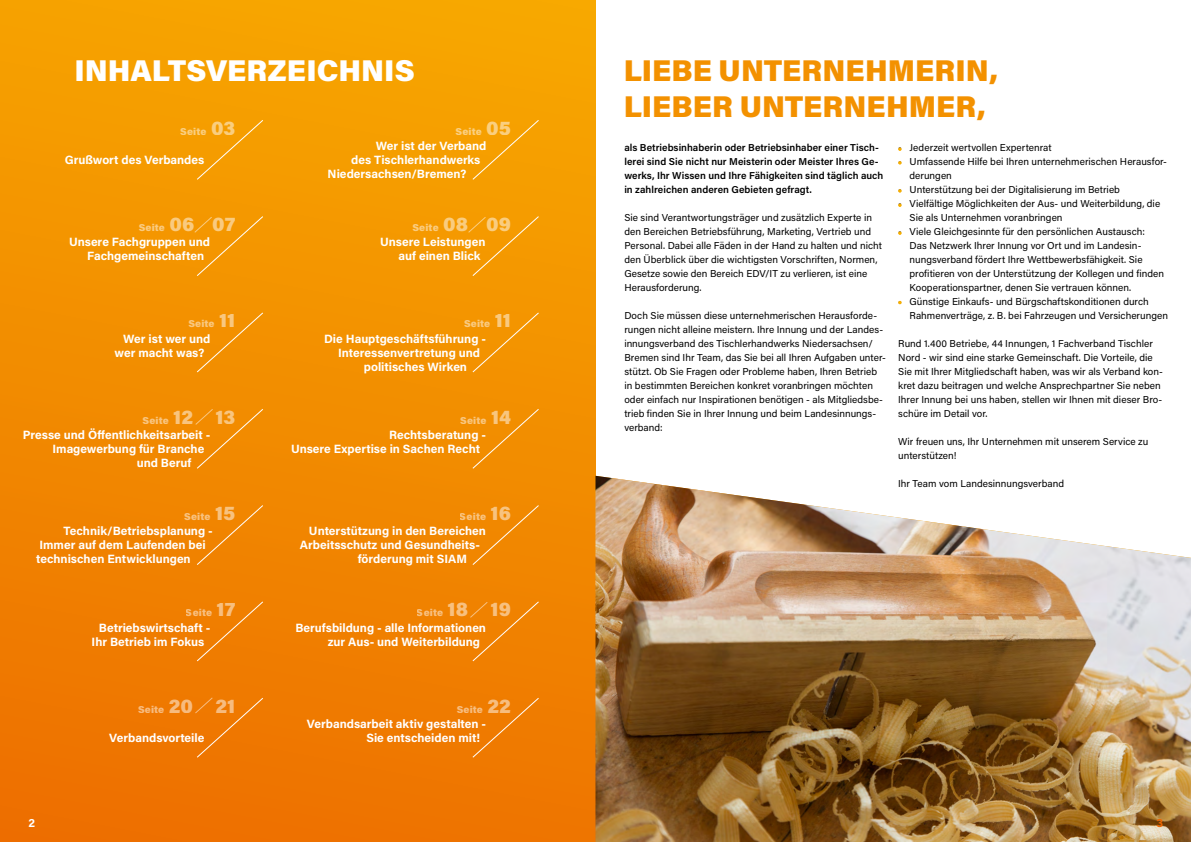
<style>
.page{position:relative;width:1191px;height:842px;background:#fff}
.page>*{position:absolute;margin:0;border:0;box-sizing:border-box;transform-origin:0 0}
.t1{font:900 30px/36px "Acumin Pro";color:#f39100}
.t2{font:900 30px "Acumin Pro";color:#fff}
.t3{font:700 12px/14px "Acumin Pro";color:#fff}
.t4{font:700 12px "Acumin Pro";color:#ec6502}
.t5{font:10px/14px "Acumin Pro";color:#000}
.t6{font:600 10px/14px "Acumin Pro";letter-spacing:.005em;color:#000}
.t7{font:900 10px "Acumin Pro";letter-spacing:.015em;color:#fff}
.s1{font-size:20px}
</style>
<div class="page">
<div style="left:0;top:0;width:595px;height:842px;background:linear-gradient(to bottom,#f7a600,#ed7100)"></div>
<img style="left:595px;top:476px;width:596px;height:366px">
<svg style="left:898px;top:189px;width:3px;height:4px"></svg>
<div style="left:196px;top:119px;width:68px;height:62px;background:#f59c00"></div>
<div style="left:196px;top:311px;width:68px;height:62px;background:#f39000"></div>
<div style="left:196px;top:504px;width:68px;height:62px;background:#f18400"></div>
<div style="left:196px;top:600px;width:68px;height:62px;background:#f07e00"></div>
<div style="left:471px;top:119px;width:69px;height:62px;background:#f69f00"></div>
<div style="left:471px;top:311px;width:69px;height:62px;background:#f39400"></div>
<div style="left:471px;top:408px;width:69px;height:62px;background:#f28d00"></div>
<div style="left:471px;top:504px;width:69px;height:62px;background:#f18700"></div>
<div style="left:471px;top:697px;width:69px;height:62px;background:#ef7b00"></div>
<div style="left:467px;top:215px;width:73px;height:62px;background:#f59900"></div>
<div style="left:193px;top:215px;width:71px;height:62px;background:#f49600"></div>
<div style="left:469px;top:600px;width:71px;height:62px;background:#f08100"></div>
<div style="left:194px;top:408px;width:70px;height:62px;background:#f28b00"></div>
<div style="left:194px;top:696px;width:70px;height:63px;background:#ef7800"></div>
<h1 class="t2" style="left:75px;top:49px;width:341px">INHALTSVERZEICHNIS</h1>
<p class="t7" style="left:180px;top:124px;width:56px">Seite <span class="s1">03</span></p>
<p class="t3" style="left:65px;top:152px;width:141px">Grußwort des Verbandes</p>
<p class="t7" style="left:139px;top:220px;width:98px">Seite <span class="s1">06 07</span></p>
<p class="t3" style="left:87px;top:235px;width:124px;text-indent:-18px">Unsere Fachgruppen und<br>Fachgemeinschaften</p>
<p class="t7" style="left:188px;top:317px;width:48px">Seite <span class="s1">11</span></p>
<p class="t3" style="left:115px;top:331px;width:97px;text-indent:9px">Wer ist wer und wer macht was?</p>
<p class="t7" style="left:142px;top:413px;width:94px">Seite <span class="s1">12 13</span></p>
<p class="t3" style="left:23px;top:427px;width:189px">Presse und Öffentlichkeitsarbeit -</p>
<p class="t3" style="left:52px;top:441px;width:153px">Imagewerbung für Branche</p>
<p class="t3" style="left:137px;top:455px;width:56px">und Beruf</p>
<p class="t7" style="left:184px;top:509px;width:52px">Seite <span class="s1">15</span></p>
<p class="t3" style="left:36px;top:523px;width:178px;text-indent:27px">Technik/Betriebsplanung -<br>Immer auf dem Laufenden bei technischen Entwicklungen</p>
<p class="t7" style="left:186px;top:606px;width:51px">Seite <span class="s1">17</span></p>
<p class="t3" style="left:92px;top:620px;width:120px;text-indent:7px">Betriebswirtschaft -<br>Ihr Betrieb im Fokus</p>
<p class="t7" style="left:138px;top:702px;width:99px">Seite <span class="s1">20 21</span></p>
<p class="t3" style="left:109px;top:730px;width:97px">Verbandsvorteile</p>
<p class="t7" style="left:455px;top:124px;width:57px">Seite <span class="s1">05</span></p>
<p class="t3" style="left:376px;top:138px;width:112px">Wer ist der Verband</p>
<p class="t3" style="left:351px;top:152px;width:131px">des Tischlerhandwerks</p>
<p class="t3" style="left:328px;top:166px;width:140px">Niedersachsen/Bremen?</p>
<p class="t7" style="left:412px;top:220px;width:100px">Seite <span class="s1">08 09</span></p>
<p class="t3" style="left:398px;top:235px;width:88px;text-indent:-18px">Unsere Leistungen auf einen Blick</p>
<p class="t7" style="left:464px;top:317px;width:48px">Seite <span class="s1">11</span></p>
<p class="t3" style="left:324px;top:331px;width:163px">Die Hauptgeschäftsführung -</p>
<p class="t3" style="left:338px;top:345px;width:143px">Interessenvertretung und</p>
<p class="t3" style="left:364px;top:359px;width:105px">politisches Wirken</p>
<p class="t7" style="left:460px;top:413px;width:52px">Seite <span class="s1">14</span></p>
<p class="t3" style="left:291px;top:427px;width:197px;text-indent:98px">Rechtsberatung -<br>Unsere Expertise in Sachen Recht</p>
<p class="t7" style="left:460px;top:509px;width:53px">Seite <span class="s1">16</span></p>
<p class="t3" style="left:309px;top:523px;width:179px">Unterstützung in den Bereichen</p>
<p class="t3" style="left:300px;top:537px;width:182px">Arbeitsschutz und Gesundheits-</p>
<p class="t3" style="left:358px;top:551px;width:111px">förderung mit SIAM</p>
<p class="t7" style="left:417px;top:606px;width:96px">Seite <span class="s1">18 19</span></p>
<p class="t3" style="left:328px;top:620px;width:160px;text-indent:-32px">Berufsbildung - alle Informationen zur Aus- und Weiterbildung</p>
<p class="t7" style="left:457px;top:702px;width:56px">Seite <span class="s1">22</span></p>
<p class="t3" style="left:366px;top:716px;width:121px;text-indent:-59px">Verbandsarbeit aktiv gestalten -<br>Sie entscheiden mit!</p>
<h1 class="t1" style="left:623px;top:51px;width:376px">LIEBE UNTERNEHMERIN,<br>LIEBER UNTERNEHMER,</h1>
<p class="t6" style="left:624px;top:140px;width:260px">als Betriebsinhaberin oder Betriebsinhaber einer Tisch&shy;lerei sind Sie nicht nur Meisterin oder Meister Ihres Ge&shy;werks, Ihr Wissen und Ihre Fähigkeiten sind täglich auch in zahlreichen anderen Gebieten gefragt.</p>
<p class="t5" style="left:624px;top:210px;width:259px">Sie sind Verantwortungsträger und zusätzlich Experte in den Bereichen Betriebsführung, Marketing, Vertrieb und Personal. Dabei alle Fäden in der Hand zu halten und nicht den Überblick über die wichtigsten Vorschriften, Normen, Gesetze sowie den Bereich EDV/IT zu verlieren, ist eine Herausforderung.</p>
<p class="t5" style="left:624px;top:308px;width:263px">Doch Sie müssen diese unternehmerischen Herausforde&shy;rungen nicht alleine meistern. Ihre Innung und der Landes&shy;innungsverband des Tischlerhandwerks Niedersachsen/ Bremen sind Ihr Team, das Sie bei all Ihren Aufgaben unter&shy;stützt. Ob Sie Fragen oder Probleme haben, Ihren Betrieb in bestimmten Bereichen konkret voranbringen möchten oder einfach nur Inspirationen benötigen - als Mitgliedsbe&shy;trieb finden Sie in Ihrer Innung und beim Landesinnungs&shy;verband:</p>
<p class="t5" style="left:898px;top:140px;width:155px">• Jederzeit wertvollen Expertenrat</p>
<p class="t5" style="left:909px;top:154px;width:259px;text-indent:-11px">• Umfassende Hilfe bei Ihren unternehmerischen Herausfor&shy;derungen</p>
<p class="t5" style="left:898px;top:182px;width:223px">• Unterstützung bei der Digitalisierung im Betrieb</p>
<p class="t5" style="left:909px;top:196px;width:252px;text-indent:-11px">• Vielfältige Möglichkeiten der Aus- und Weiterbildung, die<br>Sie als Unternehmen voranbringen</p>
<p class="t5" style="left:909px;top:224px;width:256px;text-indent:-11px">• Viele Gleichgesinnte für den persönlichen Austausch:<br>Das Netzwerk Ihrer Innung vor Ort und im Landesin&shy;nungsverband fördert Ihre Wettbewerbsfähigkeit. Sie profitieren von der Unterstützung der Kollegen und finden Kooperationspartner, denen Sie vertrauen können.</p>
<p class="t5" style="left:909px;top:294px;width:260px;text-indent:-11px">• Günstige Einkaufs- und Bürgschaftskonditionen durch<br>Rahmenverträge, z. B. bei Fahrzeugen und Versicherungen</p>
<p class="t5" style="left:898px;top:336px;width:266px">Rund 1.400 Betriebe, 44 Innungen, 1 Fachverband Tischler Nord - wir sind eine starke Gemeinschaft. Die Vorteile, die Sie mit Ihrer Mitgliedschaft haben, was wir als Verband kon&shy;kret dazu beitragen und welche Ansprechpartner Sie neben Ihrer Innung bei uns haben, stellen wir Ihnen mit dieser Bro&shy;schüre im Detail vor.</p>
<p class="t5" style="left:898px;top:434px;width:252px">Wir freuen uns, Ihr Unternehmen mit unserem Service zu unterstützen!</p>
<p class="t5" style="left:898px;top:476px;width:167px">Ihr Team vom Landesinnungsverband</p>
<p class="t3" style="left:28px;top:815px;width:8px">2</p>
<p class="t4" style="left:1156px;top:814px;width:8px">3</p>
</div>
